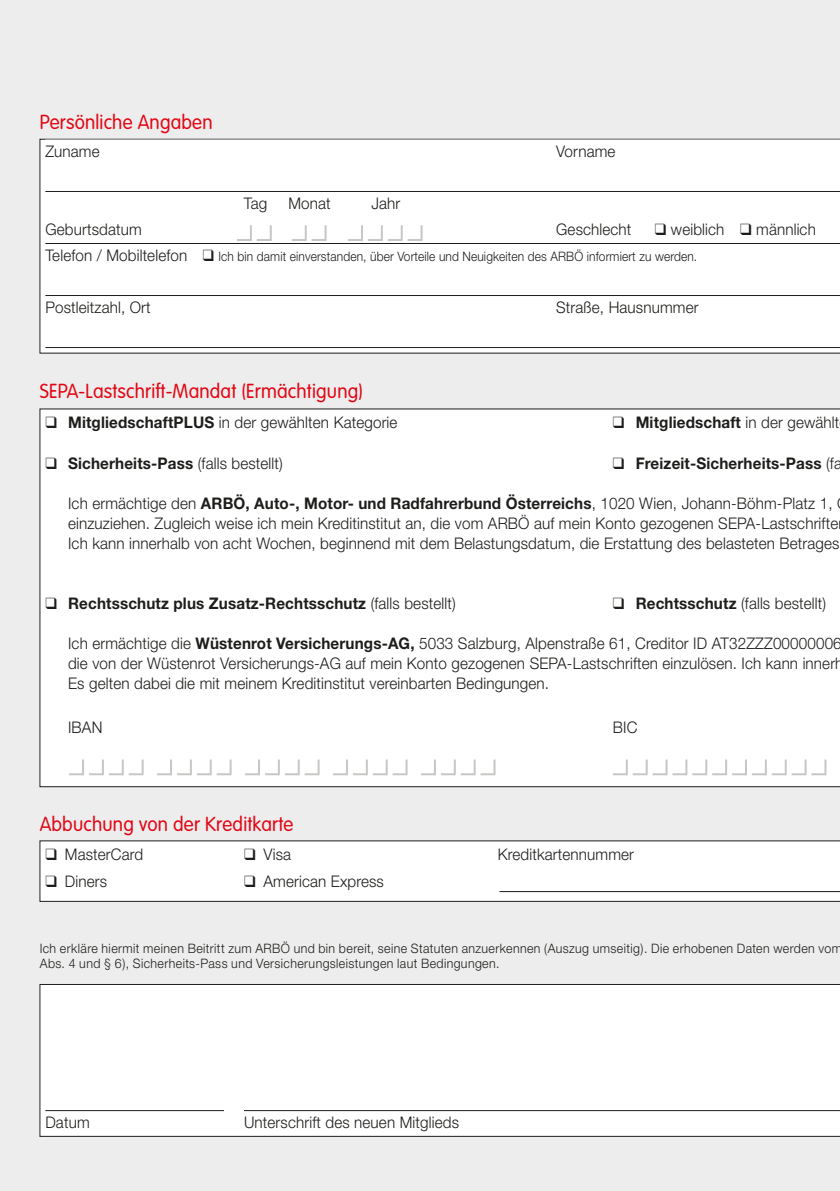
<style>
.page{position:relative;width:840px;height:1191px;background:#fff}
.page>*{position:absolute;margin:0;border:0;box-sizing:border-box;transform-origin:0 0}
.t1{font:300 20px "VAG Rounded";letter-spacing:.01em;color:#e30614;scale:.95 1}
.t2{font:300 16px/20px "Helvetica Neue";letter-spacing:.01em;color:#1d1d1b;scale:.95 1}
.t3{font:700 16px "Helvetica Neue";letter-spacing:.01em;color:#1d1d1b;scale:.95 1}
.t4{font:300 13px/15px "Helvetica Neue";letter-spacing:.03em;color:#1d1d1b;scale:.95 1}
.t5{font:300 13px "Helvetica Neue";letter-spacing:.01em;color:#1d1d1b;scale:.92 1}
.s1{font-size:16px}
.s2{font-weight:700}
.s3{font-weight:300}
</style>
<div class="page">
<div style="left:0;top:0;width:839px;height:1191px;background:#ededed"></div>
<div style="left:40px;top:139px;width:799px;height:214px;background:#fff"></div>
<hr style="left:45px;top:140px;width:794px;height:1px;background:#fff">
<hr style="left:45px;top:191px;width:794px;height:1px;background:#1d1d1b">
<hr style="left:45px;top:243px;width:794px;height:1px;background:#1d1d1b">
<hr style="left:45px;top:295px;width:794px;height:1px;background:#1d1d1b">
<hr style="left:45px;top:347px;width:794px;height:1px;background:#1d1d1b">
<svg style="left:237px;top:225px;width:34px;height:16px"></svg>
<svg style="left:291px;top:225px;width:35px;height:16px"></svg>
<svg style="left:348px;top:225px;width:74px;height:16px"></svg>
<div style="left:40px;top:840px;width:799px;height:61px;background:#fff"></div>
<hr style="left:499px;top:891px;width:340px;height:1px;background:#1d1d1b">
<div style="left:40px;top:984px;width:799px;height:152px;background:#fff"></div>
<hr style="left:45px;top:1110px;width:794px;height:1px;background:#1d1d1b">
<div style="left:224px;top:1094px;width:20px;height:19px;background:#fff"></div>
<div style="left:40px;top:409px;width:799px;height:378px;background:#fff"></div>
<svg style="left:612px;top:759px;width:214px;height:16px;background:#f5f5f5"></svg>
<svg style="left:69px;top:759px;width:74px;height:16px"></svg>
<svg style="left:157px;top:759px;width:74px;height:16px"></svg>
<svg style="left:245px;top:759px;width:74px;height:16px"></svg>
<svg style="left:333px;top:759px;width:74px;height:16px"></svg>
<svg style="left:421px;top:759px;width:74px;height:16px"></svg>
<p class="t1" style="left:40px;top:111px;width:183px">Persönliche Angaben</p>
<p class="t2" style="left:45px;top:141px;width:59px">Zuname</p>
<p class="t2" style="left:556px;top:141px;width:64px">Vorname</p>
<p class="t2" style="left:244px;top:193px;width:26px">Tag</p>
<p class="t2" style="left:288px;top:193px;width:46px">Monat</p>
<p class="t2" style="left:371px;top:193px;width:32px">Jahr</p>
<p class="t2" style="left:45px;top:219px;width:103px">Geburtsdatum</p>
<p class="t2" style="left:556px;top:219px;width:81px">Geschlecht</p>
<p class="t2" style="left:654px;top:219px;width:171px">❑ weiblich ❑ männlich</p>
<p class="t5" style="left:45px;top:249px;width:709px"><span class="s1">Telefon / Mobiltelefon</span> ❑ Ich bin damit einverstanden, über Vorteile und Neuigkeiten des ARBÖ informiert zu werden.</p>
<p class="t2" style="left:45px;top:297px;width:112px">Postleitzahl, Ort</p>
<p class="t2" style="left:556px;top:297px;width:151px">Straße, Hausnummer</p>
<p class="t1" style="left:40px;top:379px;width:342px">SEPA-Lastschrift-Mandat (Ermächtigung)</p>
<p class="t2" style="left:45px;top:412px;width:372px">❑ <span class="s2">MitgliedschaftPLUS</span> in der gewählten Kategorie</p>
<p class="t3" style="left:612px;top:413px;width:240px">❑ Mitgliedschaft <span class="s3">in der gewählt</span></p>
<p class="t3" style="left:45px;top:453px;width:251px">❑ Sicherheits-Pass <span class="s3">(falls bestellt)</span></p>
<p class="t3" style="left:612px;top:453px;width:242px">❑ Freizeit-Sicherheits-Pass <span class="s3">(fa</span></p>
<p class="t2" style="left:68px;top:492px;width:813px">Ich ermächtige den <span class="s2">ARBÖ, Auto-, Motor- und Radfahrerbund Österreichs</span>, 1020 Wien, Johann-Böhm-Platz 1, einzuziehen. Zugleich weise ich mein Kreditinstitut an, die vom ARBÖ auf mein Konto gezogenen SEPA-Lastschrifte<br>Ich kann innerhalb von acht Wochen, beginnend mit dem Belastungsdatum, die Erstattung des belasteten Betrages</p>
<p class="t3" style="left:45px;top:593px;width:433px">❑ Rechtsschutz plus Zusatz-Rechtsschutz <span class="s3">(falls bestellt)</span></p>
<p class="t2" style="left:612px;top:592px;width:226px">❑ <span class="s2">Rechtsschutz</span> (falls bestellt)</p>
<p class="t2" style="left:68px;top:632px;width:817px;text-align:justify">Ich ermächtige die <span class="s2">Wüstenrot Versicherungs-AG,</span> 5033 Salzburg, Alpenstraße 61, Creditor ID AT32ZZZ00000006 die von der Wüstenrot Versicherungs-AG auf mein Konto gezogenen SEPA-Lastschriften einzulösen. Ich kann innerh Es gelten dabei die mit meinem Kreditinstitut vereinbarten Bedingungen.</p>
<p class="t2" style="left:68px;top:716px;width:38px">IBAN</p>
<p class="t2" style="left:612px;top:716px;width:27px">BIC</p>
<p class="t1" style="left:40px;top:813px;width:268px">Abbuchung von der Kreditkarte</p>
<p class="t2" style="left:45px;top:844px;width:104px">❑ MasterCard</p>
<p class="t2" style="left:244px;top:844px;width:51px">❑ Visa</p>
<p class="t2" style="left:497px;top:844px;width:145px">Kreditkartennummer</p>
<p class="t2" style="left:45px;top:871px;width:66px">❑ Diners</p>
<p class="t2" style="left:244px;top:871px;width:149px">❑ American Express</p>
<p class="t4" style="left:40px;top:941px;width:845px">Ich erkläre hiermit meinen Beitritt zum ARBÖ und bin bereit, seine Statuten anzuerkennen (Auszug umseitig). Die erhobenen Daten werden vom<br>Abs. 4 und § 6), Sicherheits-Pass und Versicherungsleistungen laut Bedingungen.</p>
<p class="t2" style="left:45px;top:1111px;width:48px">Datum</p>
<p class="t2" style="left:244px;top:1111px;width:228px">Unterschrift des neuen Mitglieds</p>
</div>
